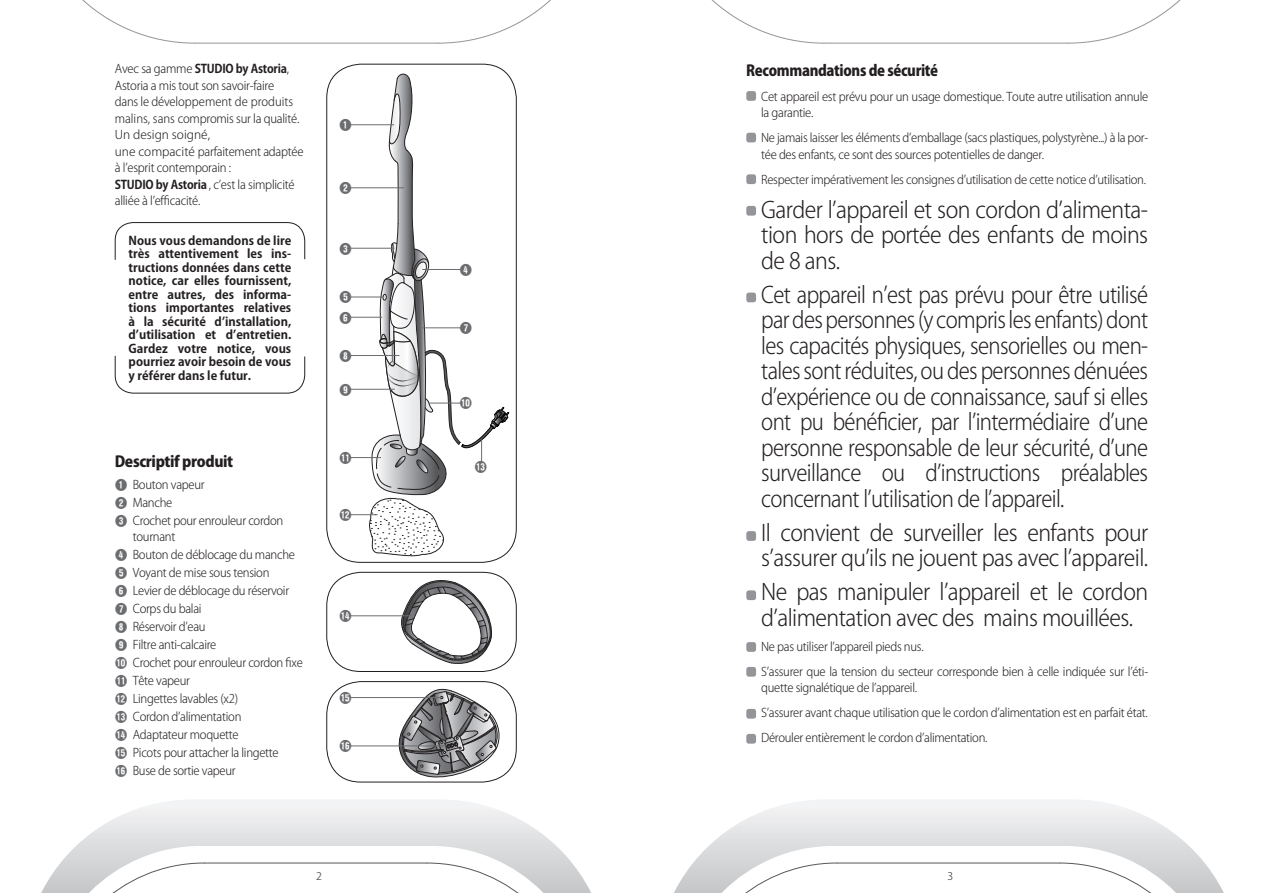
<style>
.page{position:relative;width:1263px;height:893px;background:#fff}
.page>*{position:absolute;margin:0;border:0;box-sizing:border-box;transform-origin:0 0}
.t1{font:300 22.5px/25.5px "Koz Go Std";letter-spacing:-.025em;color:#231f20;text-align:justify;scale:.91 1}
.t2{font:300 22.5px/25.5px "Koz Go Std";letter-spacing:-.025em;color:#231f20;scale:.95 1}
.t3{font:800 15px "Koz Go Std";letter-spacing:-.025em;color:#231f20;scale:.95 1}
.t4{font:800 15px "Koz Go Std";letter-spacing:-.025em;color:#231f20}
.t5{font:13.5px/20.2px "Numerics P04";color:#6c6d70;scale:.95 1}
.t6{font:300 12px/18px "Koz Go Std";letter-spacing:-.025em;color:#231f20;scale:.95 1}
.t7{font:700 12px/13.5px "Koz Go Std";color:#231f20;text-align:justify}
.t8{font:10.5px "Koz Go Std";color:#57585a}
.s1{font-weight:700}
.s2{font-family:"Numerics P04";font-weight:400;font-size:13.5px;color:#6c6d70}
</style>
<div class="page">
<svg style="left:711px;top:0;width:470px;height:44px"></svg>
<svg style="left:82px;top:0;width:469px;height:44px"></svg>
<svg style="left:41px;top:800px;width:550px;height:93px"></svg>
<svg style="left:44px;top:846px;width:545px;height:47px"></svg>
<svg style="left:674px;top:800px;width:550px;height:93px"></svg>
<svg style="left:676px;top:846px;width:545px;height:47px"></svg>
<div style="left:326px;top:64px;width:191px;height:499px;border:1px solid #231f20;border-radius:34px"></div>
<div style="left:746px;top:91px;width:10px;height:10px;background:#939598;border-radius:3px"></div>
<div style="left:746px;top:133px;width:10px;height:9px;background:#939598;border-radius:3px"></div>
<div style="left:746px;top:174px;width:10px;height:10px;background:#939598;border-radius:3px"></div>
<div style="left:746px;top:206px;width:10px;height:10px;background:#939598;border-radius:3px"></div>
<div style="left:746px;top:293px;width:10px;height:9px;background:#939598;border-radius:3px"></div>
<div style="left:746px;top:531px;width:10px;height:10px;background:#939598;border-radius:3px"></div>
<div style="left:746px;top:590px;width:10px;height:10px;background:#939598;border-radius:3px"></div>
<div style="left:746px;top:642px;width:10px;height:10px;background:#939598;border-radius:3px"></div>
<div style="left:746px;top:667px;width:10px;height:10px;background:#939598;border-radius:3px"></div>
<div style="left:746px;top:709px;width:10px;height:10px;background:#939598;border-radius:3px"></div>
<div style="left:746px;top:734px;width:10px;height:10px;background:#939598;border-radius:3px"></div>
<svg style="left:114px;top:222px;width:191px;height:38px"></svg>
<svg style="left:114px;top:355px;width:191px;height:39px"></svg>
<div style="left:326px;top:681px;width:191px;height:101px;border:1px solid #231f20;border-radius:34px"></div>
<div style="left:326px;top:572px;width:191px;height:100px;border:1px solid #231f20;border-radius:34px"></div>
<svg style="left:401px;top:580px;width:91px;height:84px"></svg>
<svg style="left:397px;top:688px;width:104px;height:91px"></svg>
<hr style="left:350px;top:615px;width:62px;height:1px;background:#6c6d70">
<hr style="left:350px;top:697px;width:91px;height:1px;background:#6c6d70">
<hr style="left:350px;top:745px;width:96px;height:1px;background:#6c6d70">
<svg style="left:350px;top:72px;width:159px;height:485px"></svg>
<p class="t6" style="left:115px;top:61px;width:200px;line-height:16.5px">Avec sa gamme <span class="s1">STUDIO by Astoria</span>,<br>Astoria a mis tout son savoir-faire<br>dans le développement de produits malins, sans compromis sur la qualité.<br>Un design soigné,<br>une compacité parfaitement adaptée à l’esprit contemporain :<br><span class="s1">STUDIO by Astoria</span> , c’est la simplicité alliée à l’efficacité.</p>
<p class="t7" style="left:129px;top:234px;width:164px">Nous vous demandons de lire très attentivement les ins&shy;tructions données dans cette notice, car elles fournissent, entre autres, des informa&shy;tions importantes relatives à la sécurité d’installation, d’utilisation et d’entretien.<br>Gardez votre notice, vous pourriez avoir besoin de vous y référer dans le futur.</p>
<p class="t4" style="left:115px;top:451px;width:120px">Descriptif produit</p>
<p class="t6" style="left:115px;top:476px;width:179px"><span class="s2">Q</span> Bouton vapeur<br><span class="s2">W</span> Manche<br><span class="s2">E</span> Crochet pour enrouleur cordon</p>
<p class="t6" style="left:115px;top:528px;width:199px;text-indent:18px">tournant<br><span class="s2">R</span> Bouton de déblocage du manche<br><span class="s2">T</span> Voyant de mise sous tension<br><span class="s2">Y</span> Levier de déblocage du réservoir<br><span class="s2">U</span> Corps du balai<br><span class="s2">I</span> Réservoir d’eau<br><span class="s2">O</span> Filtre anti-calcaire<br><span class="s2">P</span> Crochet pour enrouleur cordon fixe <span class="s2">{</span> Tête vapeur<br><span class="s2">}</span> Lingettes lavables (x2)<br><span class="s2">Q</span> Cordon d’alimentation<br><span class="s2">W</span> Adaptateur moquette<br><span class="s2">E</span> Picots pour attacher la lingette<br><span class="s2">R</span> Buse de sortie vapeur</p>
<p class="t5" style="left:339px;top:115px;width:15px">Q</p>
<p class="t5" style="left:339px;top:178px;width:15px">W</p>
<p class="t5" style="left:339px;top:238px;width:15px">E</p>
<p class="t5" style="left:339px;top:287px;width:15px">T<br>Y</p>
<p class="t5" style="left:339px;top:345px;width:15px">I</p>
<p class="t5" style="left:339px;top:379px;width:15px">O</p>
<p class="t5" style="left:339px;top:447px;width:15px">{</p>
<p class="t5" style="left:339px;top:504px;width:15px">}</p>
<p class="t5" style="left:339px;top:606px;width:15px">W</p>
<p class="t5" style="left:339px;top:687px;width:15px">E</p>
<p class="t5" style="left:339px;top:736px;width:15px">R</p>
<p class="t5" style="left:460px;top:259px;width:15px">R</p>
<p class="t5" style="left:460px;top:318px;width:15px">U</p>
<p class="t5" style="left:460px;top:393px;width:15px">P</p>
<p class="t5" style="left:475px;top:456px;width:15px">Q</p>
<p class="t3" style="left:746px;top:61px;width:204px">Recommandations de sécurité</p>
<p class="t6" style="left:761px;top:88px;width:409px;line-height:16.5px">Cet appareil est prévu pour un usage domestique. Toute autre utilisation annule la garantie.</p>
<p class="t6" style="left:761px;top:130px;width:409px;line-height:16.5px">Ne jamais laisser les éléments d’emballage (sacs plastiques, polystyrène...) à la por&shy;tée des enfants, ce sont des sources potentielles de danger.</p>
<p class="t6" style="left:761px;top:171px;width:407px">Respecter impérativement les consignes d’utilisation de cette notice d’utilisation.</p>
<h1 class="t2" style="left:761px;top:197px;width:409px;text-align:justify">Garder l’appareil et son cordon d’alimenta&shy;tion hors de portée des enfants de moins de 8 ans.</h1>
<p class="t1" style="left:761px;top:282px;width:427px">Cet appareil n’est pas prévu pour être utilisé par des personnes (y compris les enfants) dont les capacités physiques, sensorielles ou men&shy;tales sont réduites, ou des personnes dénuées d’expérience ou de connaissance, sauf si elles ont pu bénéficier, par l’intermédiaire d’une personne responsable de leur sécurité, d’une surveillance ou d’instructions préalables concernant l’utilisation de l’appareil.</p>
<h1 class="t2" style="left:761px;top:520px;width:409px">Il convient de surveiller les enfants pour s’assurer qu’ils ne jouent pas avec l’appareil.</h1>
<h1 class="t2" style="left:761px;top:580px;width:409px">Ne pas manipuler l’appareil et le cordon d’alimentation avec des mains mouillées.</h1>
<p class="t6" style="left:761px;top:634px;width:409px;line-height:25px">Ne pas utiliser l’appareil pieds nus.<br>S’assurer que la tension du secteur corresponde bien à celle indiquée sur l’éti-</p>
<p class="t6" style="left:761px;top:676px;width:408px;line-height:25px">quette signalétique de l’appareil.<br>S’assurer avant chaque utilisation que le cordon d’alimentation est en parfait état.<br>Dérouler entièrement le cordon d’alimentation.</p>
<p class="t8" style="left:316px;top:870px;width:7px">2</p>
<p class="t8" style="left:947px;top:870px;width:7px">3</p>
</div>
